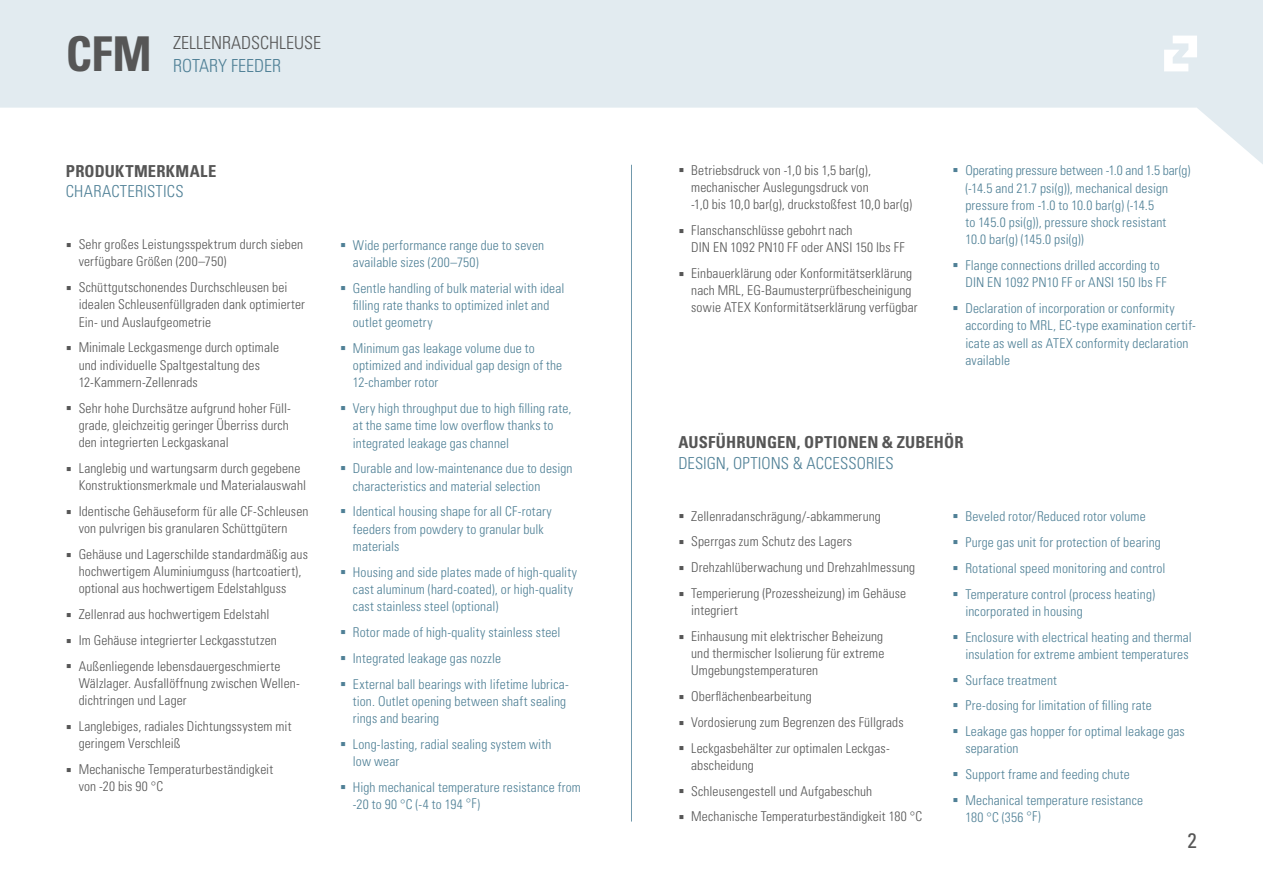
<style>
.page{position:relative;width:1263px;height:893px;background:#fff}
.page>*{position:absolute;margin:0;border:0;box-sizing:border-box;transform-origin:0 0}
.t1{font:700 condensed 48px "Univers LT Std";color:#565656}
.t2{font:condensed 21px "Univers LT Std";color:#565656}
.t3{font:300 condensed 18px "Univers LT Std";color:#565656}
.t4{font:300 condensed 18px "Univers LT Std";color:#4f8096}
.t5{font:700 condensed 16.5px "Univers LT Std";letter-spacing:.01em;color:#565656}
.t6{font:300 condensed 16.5px "Univers LT Std";letter-spacing:.005em;color:#4f8096}
.t7{font:300 condensed 13.5px/17.2px "Univers LT Std";letter-spacing:.01em;color:#4f8096}
.t8{font:300 condensed 13.5px/17.2px "Univers LT Std";letter-spacing:.01em;color:#565656}
</style>
<div class="page">
<svg style="left:0;top:0;width:1263px;height:165px;fill:#e2ebf0"></svg>
<svg style="left:1164px;top:36px;width:33px;height:35px"></svg>
<hr style="left:631px;top:165px;width:1px;height:656px;background:#7199ac">
<h1 class="t1" style="left:66px;top:24px;width:87px">CFM</h1>
<h3 class="t3" style="left:173px;top:32px;width:149px">ZELLENRADSCHLEUSE</h3>
<h3 class="t4" style="left:173px;top:55px;width:110px">ROTARY FEEDER</h3>
<p class="t5" style="left:66px;top:161px;width:152px">PRODUKTMERKMALE</p>
<p class="t6" style="left:66px;top:181px;width:119px">CHARACTERISTICS</p>
<p class="t8" style="left:79px;top:236px;width:226px">Sehr großes Leistungsspektrum durch sieben verfügbare Größen (200–750)</p>
<p class="t8" style="left:79px;top:279px;width:228px">Schüttgutschonendes Durchschleusen bei idealen Schleusenfüllgraden dank optimierter<br>Ein- und Auslaufgeometrie</p>
<p class="t8" style="left:79px;top:339px;width:202px">Minimale Leckgasmenge durch optimale und individuelle Spaltgestaltung des<br>12-Kammern-Zellenrads</p>
<p class="t8" style="left:79px;top:399px;width:214px">Sehr hohe Durchsätze aufgrund hoher Füll&shy;grade, gleichzeitig geringer Überriss durch den integrierten Leckgaskanal</p>
<p class="t8" style="left:79px;top:459px;width:229px">Langlebig und wartungsarm durch gegebene<br>Konstruktionsmerkmale und Materialauswahl</p>
<p class="t8" style="left:79px;top:502px;width:231px">Identische Gehäuseform für alle CF-Schleusen von pulvrigen bis granularen Schüttgütern</p>
<p class="t8" style="left:79px;top:545px;width:231px">Gehäuse und Lagerschilde standardmäßig aus hochwertigem Aluminiumguss (hartcoatiert), optional aus hochwertigem Edelstahlguss</p>
<p class="t8" style="left:79px;top:601px;width:203px;line-height:25.8px">Zellenrad aus hochwertigem Edelstahl<br>Im Gehäuse integrierter Leckgasstutzen<br>Außenliegende lebensdauergeschmierte</p>
<p class="t8" style="left:79px;top:674px;width:223px">Wälzlager. Ausfallöffnung zwischen Wellen&shy;dichtringen und Lager</p>
<p class="t8" style="left:79px;top:717px;width:214px">Langlebiges, radiales Dichtungssystem mit geringem Verschleiß</p>
<p class="t8" style="left:79px;top:760px;width:196px">Mechanische Temperaturbeständigkeit von -20 bis 90 °C</p>
<p class="t7" style="left:353px;top:236px;width:193px">Wide performance range due to seven available sizes (200–750)</p>
<p class="t7" style="left:353px;top:279px;width:213px">Gentle handling of bulk material with ideal filling rate thanks to optimized inlet and outlet geometry</p>
<p class="t7" style="left:353px;top:339px;width:211px">Minimum gas leakage volume due to optimized and individual gap design of the<br>12-chamber rotor</p>
<p class="t7" style="left:353px;top:400px;width:220px">Very high throughput due to high filling rate, at the same time low overflow thanks to integrated leakage gas channel</p>
<p class="t7" style="left:353px;top:460px;width:221px">Durable and low-maintenance due to design characteristics and material selection</p>
<p class="t7" style="left:353px;top:503px;width:200px">Identical housing shape for all CF-rotary feeders from powdery to granular bulk materials</p>
<p class="t7" style="left:353px;top:563px;width:226px">Housing and side plates made of high-quality cast aluminum (hard-coated), or high-quality cast stainless steel (optional)</p>
<p class="t7" style="left:353px;top:619px;width:217px;line-height:25.8px">Rotor made of high-quality stainless steel<br>Integrated leakage gas nozzle<br>External ball bearings with lifetime lubrica-</p>
<p class="t7" style="left:353px;top:692px;width:215px">tion. Outlet opening between shaft sealing rings and bearing</p>
<p class="t7" style="left:353px;top:735px;width:200px">Long-lasting, radial sealing system with low wear</p>
<p class="t7" style="left:353px;top:778px;width:230px">High mechanical temperature resistance from -20 to 90 °C (-4 to 194 °F)</p>
<p class="t8" style="left:691px;top:161px;width:222px">Betriebsdruck von -1,0 bis 1,5 bar(g), mechanischer Auslegungsdruck von<br>-1,0 bis 10,0 bar(g), druckstoßfest 10,0 bar(g)</p>
<p class="t8" style="left:691px;top:221px;width:215px">Flanschanschlüsse gebohrt nach<br>DIN EN 1092 PN10 FF oder ANSI 150 lbs FF</p>
<p class="t8" style="left:691px;top:264px;width:228px">Einbauerklärung oder Konformitätserklärung nach MRL, EG-Baumusterprüfbescheinigung sowie ATEX Konformitätserklärung verfügbar</p>
<p class="t7" style="left:965px;top:162px;width:226px">Operating pressure between -1.0 and 1.5 bar(g) (-14.5 and 21.7 psi(g)), mechanical design pressure from -1.0 to 10.0 bar(g) (-14.5<br>to 145.0 psi(g)), pressure shock resistant 10.0 bar(g) (145.0 psi(g))</p>
<p class="t7" style="left:965px;top:257px;width:203px">Flange connections drilled according to<br>DIN EN 1092 PN10 FF or ANSI 150 lbs FF</p>
<p class="t7" style="left:965px;top:300px;width:232px">Declaration of incorporation or conformity according to MRL, EC-type examination certif&shy;icate as well as ATEX conformity declaration available</p>
<p class="t5" style="left:678px;top:432px;width:287px">AUSFÜHRUNGEN, OPTIONEN &amp; ZUBEHÖR</p>
<p class="t6" style="left:678px;top:453px;width:217px">DESIGN, OPTIONS &amp; ACCESSORIES</p>
<p class="t8" style="left:691px;top:503px;width:226px;line-height:25.8px">Zellenradanschrägung/-abkammerung Sperrgas zum Schutz des Lagers Drehzahlüberwachung und Drehzahlmessung Temperierung (Prozessheizung) im Gehäuse</p>
<p class="t8" style="left:691px;top:597px;width:194px;line-height:25.8px">integriert<br>Einhausung mit elektrischer Beheizung</p>
<p class="t8" style="left:691px;top:645px;width:195px">und thermischer Isolierung für extreme<br>Umgebungstemperaturen</p>
<p class="t8" style="left:691px;top:683px;width:214px;line-height:25.8px">Oberflächenbearbeitung<br>Vordosierung zum Begrenzen des Füllgrads<br>Leckgasbehälter zur optimalen Leckgas-</p>
<p class="t8" style="left:691px;top:752px;width:232px;line-height:25.8px">abscheidung<br>Schleusengestell und Aufgabeschuh<br>Mechanische Temperaturbeständigkeit 180 °C</p>
<p class="t7" style="left:965px;top:504px;width:202px;line-height:25.8px">Beveled rotor/Reduced rotor volume Purge gas unit for protection of bearing Rotational speed monitoring and control Temperature control (process heating)</p>
<p class="t7" style="left:965px;top:598px;width:228px;line-height:25.8px">incorporated in housing<br>Enclosure with electrical heating and thermal</p>
<p class="t7" style="left:965px;top:641px;width:225px;line-height:25.8px">insulation for extreme ambient temperatures Surface treatment<br>Pre-dosing for limitation of filling rate Leakage gas hopper for optimal leakage gas</p>
<p class="t7" style="left:965px;top:736px;width:179px;line-height:25.8px">separation<br>Support frame and feeding chute<br>Mechanical temperature resistance</p>
<p class="t7" style="left:965px;top:809px;width:77px">180 °C (356 °F)</p>
<h2 class="t2" style="left:1187px;top:827px;width:11px">2</h2>
</div>
